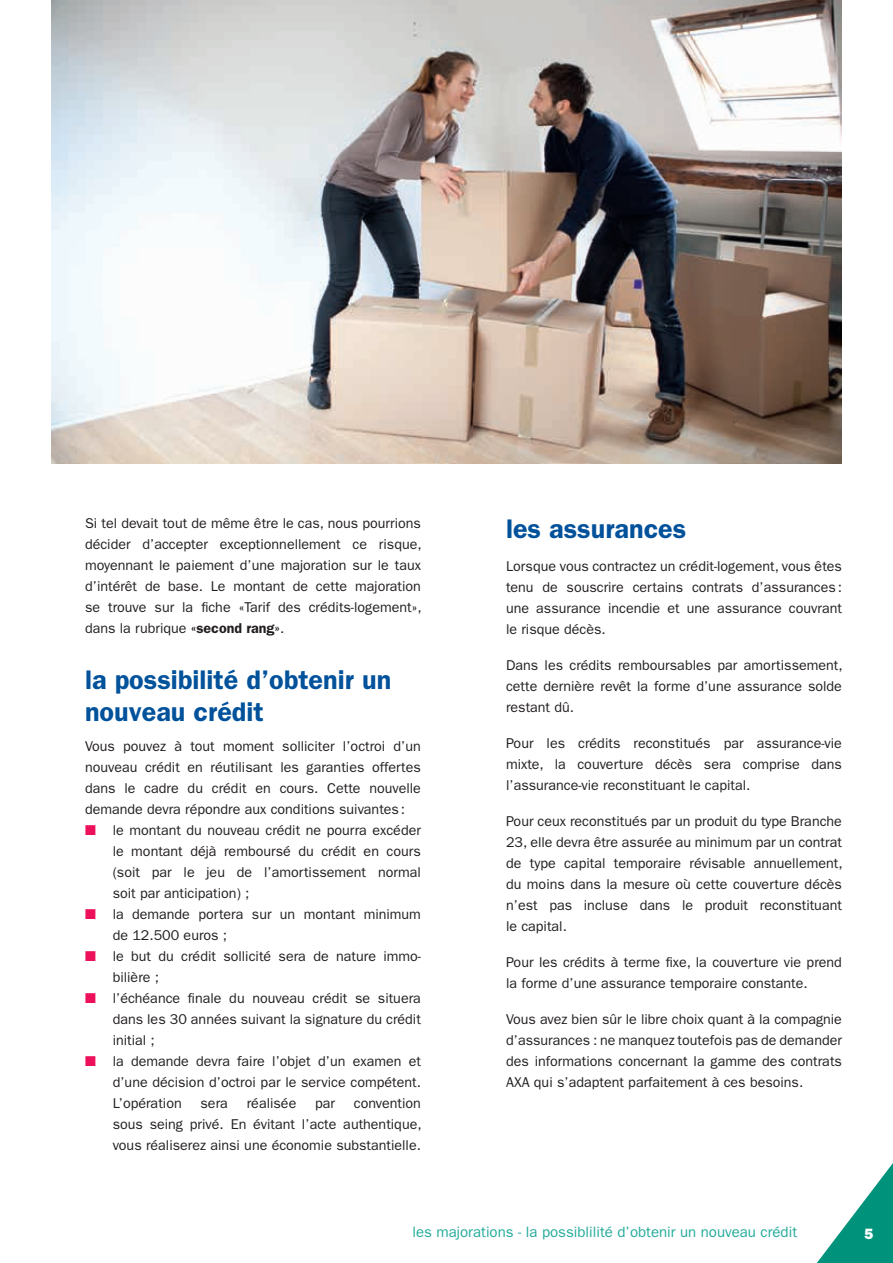
<style>
.page{position:relative;width:893px;height:1263px;background:#fff}
.page>*{position:absolute;margin:0;border:0;box-sizing:border-box;transform-origin:0 0}
.t1{font:600 27px/32.4px "Franklin Gothic";color:#01519b}
.t2{font:15px "Franklin Gothic";color:#23aa9a}
.t3{font:800 15px "Franklin Gothic";color:#fff}
.t4{font:14.25px/21px "Franklin Gothic";color:#231f20;text-align:justify}
.s1{font-weight:600}
.s2{color:#ed105b}
</style>
<div class="page">
<svg style="left:817px;top:1163px;width:76px;height:100px"></svg>
<img style="left:51px;top:0;width:791px;height:463px">
<p class="t4" style="left:85px;top:513px;width:338px">Si tel devait tout de même être le cas, nous pourrions décider d’accepter exceptionnellement ce risque, moyennant le paiement d’une majoration sur le taux d’intérêt de base. Le montant de cette majoration se trouve sur la fiche «Tarif des crédits-logement», dans la rubrique <span class="s1">«second rang»</span>.</p>
<h1 class="t1" style="left:85px;top:663px;width:308px">la possibilité d’obtenir un nouveau crédit</h1>
<p class="t4" style="left:85px;top:735px;width:337px">Vous pouvez à tout moment solliciter l’octroi d’un nouveau crédit en réutilisant les garanties offertes dans le cadre du crédit en cours. Cette nouvelle demande devra répondre aux conditions suivantes:</p>
<p class="t4" style="left:113px;top:819px;width:310px;text-indent:-28px"><span class="s2">■</span> le montant du nouveau crédit ne pourra excéder le montant déjà remboursé du crédit en cours (soit par le jeu de l’amortissement normal soit par anticipation) ;</p>
<p class="t4" style="left:113px;top:904px;width:310px;text-indent:-28px"><span class="s2">■</span> la demande portera sur un montant minimum de 12.500 euros ;</p>
<p class="t4" style="left:113px;top:946px;width:310px;text-indent:-28px"><span class="s2">■</span> le but du crédit sollicité sera de nature immo&shy;bilière ;</p>
<p class="t4" style="left:113px;top:988px;width:310px;text-indent:-28px"><span class="s2">■</span> l’échéance finale du nouveau crédit se situera dans les 30 années suivant la signature du crédit initial ;</p>
<p class="t4" style="left:113px;top:1051px;width:310px;text-indent:-28px"><span class="s2">■</span> la demande devra faire l’objet d’un examen et d’une décision d’octroi par le service compétent.<br>L’opération</p>
<p class="t4" style="left:201px;top:1093px;width:29px">sera</p>
<p class="t4" style="left:247px;top:1093px;width:51px">réalisée</p>
<p class="t4" style="left:315px;top:1093px;width:21px">par</p>
<p class="t4" style="left:113px;top:1093px;width:310px;text-indent:241px">convention sous seing privé. En évitant l’acte authentique, vous réaliserez ainsi une économie substantielle.</p>
<h1 class="t1" style="left:506px;top:512px;width:182px">les assurances</h1>
<p class="t4" style="left:506px;top:556px;width:337px">Lorsque vous contractez un crédit-logement, vous êtes tenu de souscrire certains contrats d’assurances: une assurance incendie et une assurance couvrant le risque décès.</p>
<p class="t4" style="left:506px;top:655px;width:338px">Dans les crédits remboursables par amortissement, cette dernière revêt la forme d’une assurance solde restant dû.</p>
<p class="t4" style="left:506px;top:733px;width:337px">Pour les crédits reconstitués par assurance-vie mixte, la couverture décès sera comprise dans l’assurance-vie reconstituant le capital.</p>
<p class="t4" style="left:506px;top:811px;width:338px">Pour ceux reconstitués par un produit du type Branche 23, elle devra être assurée au minimum par un contrat de type capital temporaire révisable annuellement, du moins dans la mesure où cette couverture décès n’est pas incluse dans le produit reconstituant le capital.</p>
<p class="t4" style="left:506px;top:952px;width:337px">Pour les crédits à terme fixe, la couverture vie prend la forme d’une assurance temporaire constante.</p>
<p class="t4" style="left:506px;top:1009px;width:337px">Vous avez bien sûr le libre choix quant à la compagnie d’assurances : ne manquez toutefois pas de demander des informations concernant la gamme des contrats AXA qui s’adaptent parfaitement à ces besoins.</p>
<p class="t2" style="left:412px;top:1223px;width:386px">les majorations - la possiblilité d’obtenir un nouveau crédit</p>
<p class="t3" style="left:864px;top:1224px;width:10px">5</p>
</div>
